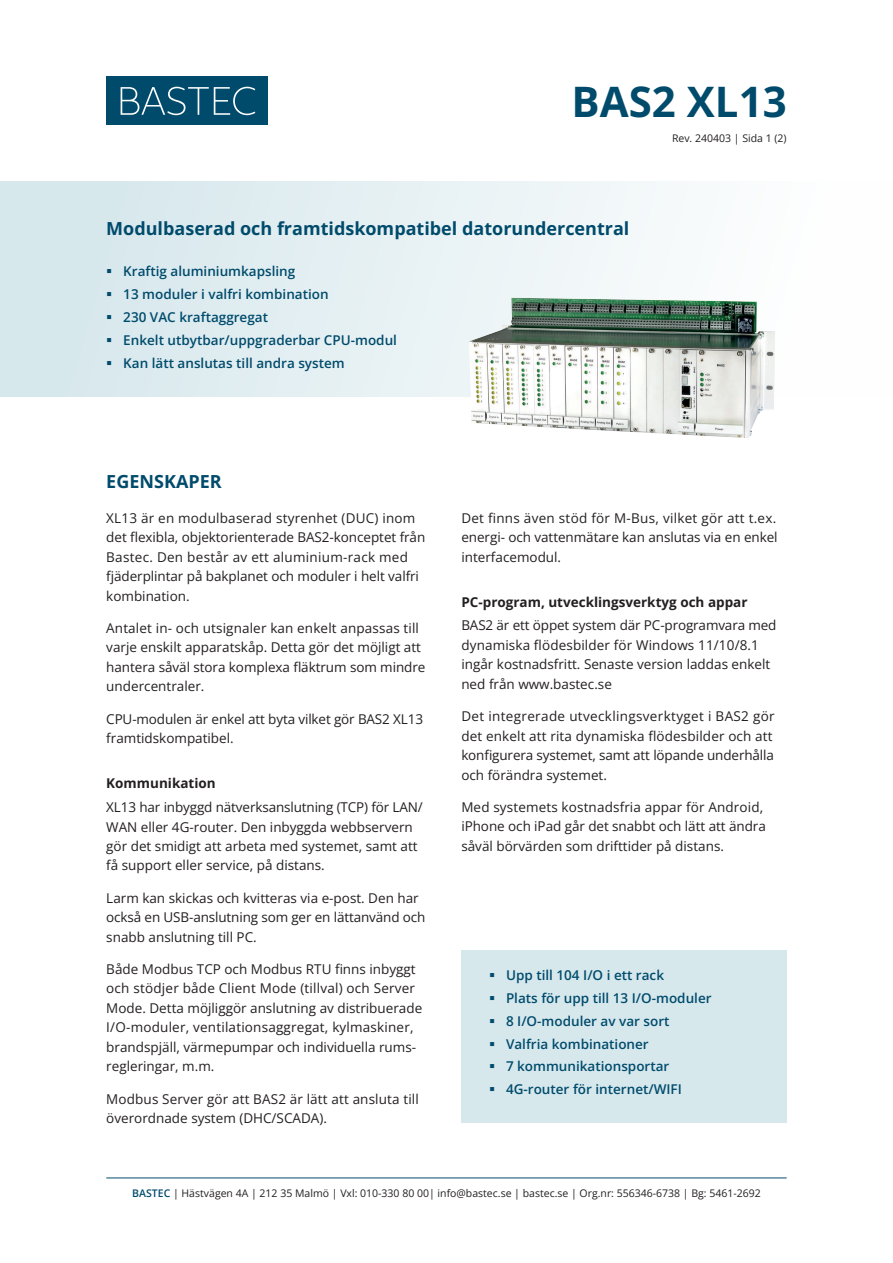
<style>
.page{position:relative;width:893px;height:1263px;background:#fff}
.page>*{position:absolute;margin:0;border:0;box-sizing:border-box;transform-origin:0 0}
.t1{font:700 42px "Open Sans";color:#004b6c}
.t2{font:700 18px "Open Sans";color:#004b6c}
.t3{font:13.5px/19.5px "Open Sans";color:#231f20}
.t4{font:600 13.5px/23px "Open Sans";color:#004b6c}
.t5{font:700 13.5px "Open Sans";color:#231f20}
.t6{font:10.5px "Open Sans";color:#231f20}
.s1{font-weight:600;color:#004b6c}
</style>
<div class="page">
<hr style="left:106px;top:1177px;width:681px;height:1px;background:#004b6c">
<div style="left:106px;top:77px;width:162px;height:48px;background:#004b6c"></div>
<svg style="left:121px;top:87px;width:134px;height:28px"></svg>
<div style="left:0;top:181px;width:893px;height:215px;background:linear-gradient(to right,#d4e6eb,#fff)"></div>
<div style="left:461px;top:950px;width:326px;height:173px;background:#d7e8ed"></div>
<img style="left:469px;top:298px;width:306px;height:140px">
<svg style="left:107px;top:269px;width:4px;height:4px"></svg>
<svg style="left:107px;top:292px;width:4px;height:4px"></svg>
<svg style="left:107px;top:315px;width:4px;height:4px"></svg>
<svg style="left:107px;top:338px;width:4px;height:4px"></svg>
<svg style="left:107px;top:361px;width:4px;height:4px"></svg>
<h1 class="t1" style="left:572px;top:72px;width:217px">BAS2 XL13</h1>
<p class="t6" style="left:672px;top:131px;width:116px">Rev. 240403 | Sida 1 (2)</p>
<h2 class="t2" style="left:106px;top:216px;width:525px">Modulbaserad och framtidskompatibel datorundercentral</h2>
<p class="t4" style="left:123px;top:259px;width:275px">Kraftig aluminiumkapsling<br>13 moduler i valfri kombination<br>230 VAC kraftaggregat<br>Enkelt utbytbar/uppgraderbar CPU-modul<br>Kan lätt anslutas till andra system</p>
<h2 class="t2" style="left:106px;top:469px;width:117px">EGENSKAPER</h2>
<p class="t3" style="left:106px;top:508px;width:321px">XL13 är en modulbaserad styrenhet (DUC) inom det flexibla, objektorienterade BAS2-konceptet från Bastec. Den består av ett aluminium-rack med fjäderplintar på bakplanet och moduler i helt valfri kombination.</p>
<p class="t3" style="left:106px;top:618px;width:321px">Antalet in- och utsignaler kan enkelt anpassas till varje enskilt apparatskåp. Detta gör det möjligt att hantera såväl stora komplexa fläktrum som mindre undercentraler.</p>
<p class="t3" style="left:106px;top:709px;width:318px">CPU-modulen är enkel att byta vilket gör BAS2 XL13 framtidskompatibel.</p>
<p class="t5" style="left:106px;top:774px;width:111px">Kommunikation</p>
<p class="t3" style="left:106px;top:797px;width:318px">XL13 har inbyggd nätverksanslutning (TCP) för LAN/ WAN eller 4G-router. Den inbyggda webbservern gör det smidigt att arbeta med systemet, samt att få support eller service, på distans.</p>
<p class="t3" style="left:106px;top:888px;width:321px">Larm kan skickas och kvitteras via e-post. Den har också en USB-anslutning som ger en lättanvänd och snabb anslutning till PC.</p>
<p class="t3" style="left:106px;top:959px;width:317px">Både Modbus TCP och Modbus RTU finns inbyggt och stödjer både Client Mode (tillval) och Server Mode. Detta möjliggör anslutning av distribuerade I/O-moduler, ventilationsaggregat, kylmaskiner, brandspjäll, värmepumpar och individuella rums&shy;regleringar, m.m.</p>
<p class="t3" style="left:106px;top:1089px;width:314px">Modbus Server gör att BAS2 är lätt att ansluta till överordnade system (DHC/SCADA).</p>
<p class="t3" style="left:461px;top:508px;width:318px;text-align:justify">Det finns även stöd för M-Bus, vilket gör att t.ex. energi- och vattenmätare kan anslutas via en enkel interfacemodul.</p>
<p class="t5" style="left:461px;top:592px;width:288px">PC-program, utvecklingsverktyg och appar</p>
<p class="t3" style="left:461px;top:615px;width:317px">BAS2 är ett öppet system där PC-programvara med dynamiska flödesbilder för Windows 11/10/8.1 ingår kostnadsfritt. Senaste version laddas enkelt ned från www.bastec.se</p>
<p class="t3" style="left:461px;top:706px;width:315px">Det integrerade utvecklingsverktyget i BAS2 gör det enkelt att rita dynamiska flödesbilder och att konfigurera systemet, samt att löpande underhålla och förändra systemet.</p>
<p class="t3" style="left:461px;top:797px;width:306px">Med systemets kostnadsfria appar för Android, iPhone och iPad går det snabbt och lätt att ändra såväl börvärden som drifttider på distans.</p>
<p class="t4" style="left:506px;top:963px;width:207px">Upp till 104 I/O i ett rack<br>Plats för upp till 13 I/O-moduler<br>8 I/O-moduler av var sort<br>Valfria kombinationer<br>7 kommunikationsportar<br>4G-router för internet/WIFI</p>
<p class="t6" style="left:132px;top:1185px;width:630px"><span class="s1">BASTEC</span> | Hästvägen 4A | 212 35 Malmö | Vxl: 010-330 80 00| info@bastec.se | bastec.se | Org.nr: 556346-6738 | Bg: 5461-2692</p>
</div>
